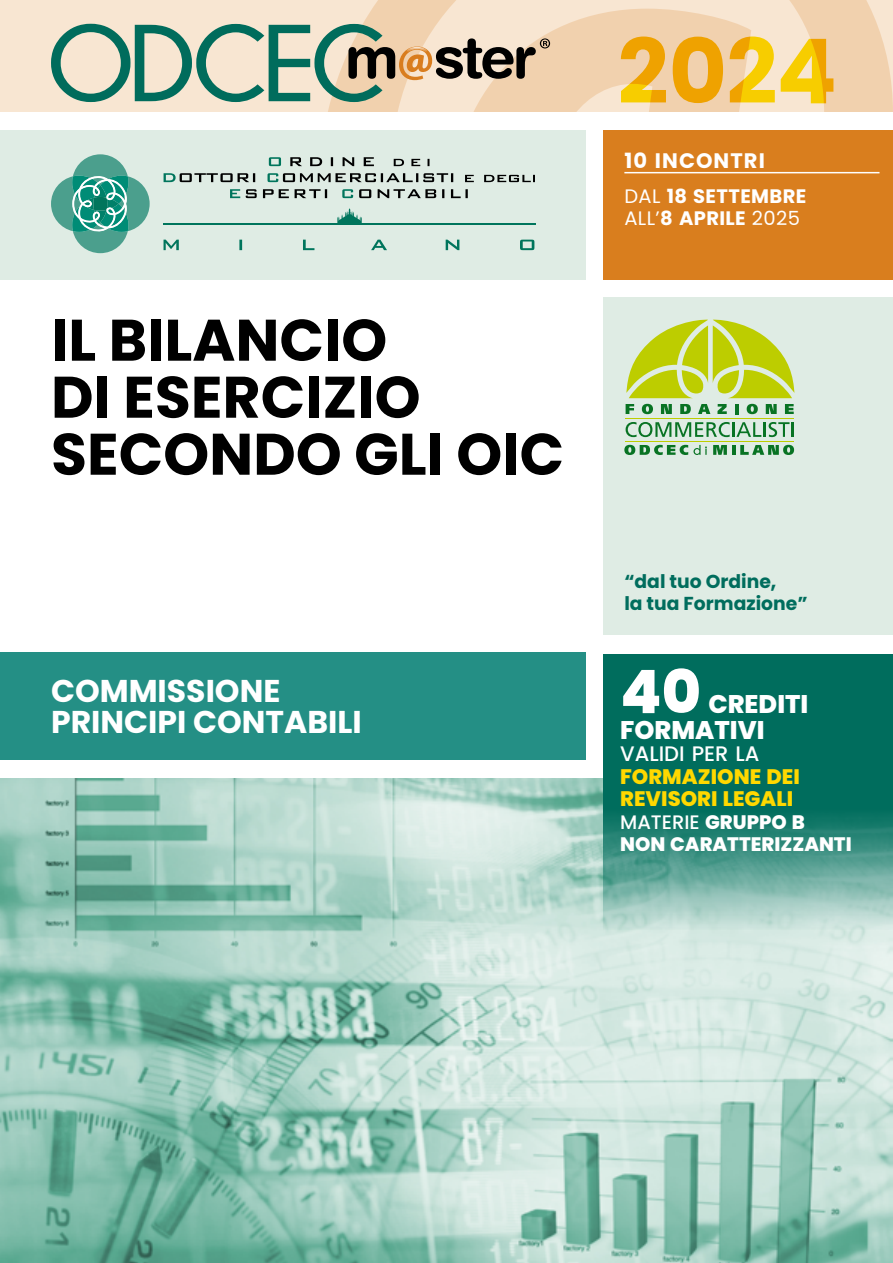
<style>
.page{position:relative;width:893px;height:1263px;background:#fff}
.page>*{position:absolute;margin:0;border:0;box-sizing:border-box;transform-origin:0 0}
.t1{font:800 60px "Poppins";color:#fff}
.t2{font:700 58.5px/57px "Poppins";color:#000}
.t3{font:700 31.5px "Poppins";color:#fff}
.t4{font:800 25.5px "Poppins";color:#fff}
.t5{font:800 21px/22.5px "Poppins";color:#ffd800}
.t6{font:500 21px "Poppins";color:#fff}
.TITOLOARGOMENTO{font:700 21px "Poppins";letter-spacing:.05em;color:#fff}
.t7{font:800 19.5px "Poppins";color:#fff}
.TITOLOARGOMENTO-2{font:19.5px "Poppins";letter-spacing:.02em;color:#fff}
.TITOLOARGOMENTO-3{font:700 19.5px "Poppins";letter-spacing:.02em;color:#fff}
.t8{font:500 19.5px "Poppins";color:#fff}
.FILETTO_titolo_con{font:700 18.75px "Poppins";color:#006d5d}
.s1{font-weight:400}
.s2{font-weight:700}
.s3{font-weight:800}
</style>
<div class="page">
<div style="left:0;top:0;width:893px;height:112px;background:#f8e6d2"></div>
<svg style="left:328px;top:0;width:565px;height:112px;fill:#f1d1ae"></svg>
<div style="left:603px;top:130px;width:290px;height:150px;background:#d97e1e"></div>
<div style="left:603px;top:298px;width:290px;height:337px;background:#dfece4"></div>
<div style="left:0;top:130px;width:585px;height:150px;background:#dfece4"></div>
<div style="left:0;top:653px;width:585px;height:107px;background:#248f85"></div>
<hr style="left:626px;top:440px;width:168px;height:1px;background:#bdcd00">
<hr style="left:626px;top:418px;width:168px;height:1px;background:#bdcd00">
<svg style="left:626px;top:404px;width:8px;height:10px"></svg>
<svg style="left:642px;top:404px;width:11px;height:10px"></svg>
<svg style="left:661px;top:404px;width:11px;height:10px"></svg>
<svg style="left:680px;top:404px;width:11px;height:10px"></svg>
<svg style="left:698px;top:404px;width:12px;height:10px"></svg>
<svg style="left:717px;top:404px;width:10px;height:10px"></svg>
<hr style="left:735px;top:404px;width:4px;height:10px;background:#087323">
<svg style="left:747px;top:404px;width:11px;height:10px"></svg>
<svg style="left:766px;top:404px;width:11px;height:10px"></svg>
<svg style="left:785px;top:404px;width:9px;height:10px"></svg>
<svg style="left:626px;top:422px;width:168px;height:15px"></svg>
<svg style="left:626px;top:320px;width:168px;height:78px"></svg>
<svg style="left:624px;top:445px;width:83px;height:10px"></svg>
<svg style="left:713px;top:445px;width:81px;height:10px"></svg>
<hr style="left:624px;top:172px;width:255px;height:1px;background:#fff">
<svg style="left:621px;top:37px;width:212px;height:66px;background:#f2c454"></svg>
<svg style="left:359px;top:189px;width:109px;height:9px"></svg>
<svg style="left:342px;top:189px;width:11px;height:9px"></svg>
<svg style="left:246px;top:189px;width:81px;height:9px"></svg>
<svg style="left:230px;top:189px;width:10px;height:9px"></svg>
<svg style="left:267px;top:173px;width:268px;height:9px"></svg>
<svg style="left:164px;top:173px;width:91px;height:9px"></svg>
<svg style="left:290px;top:157px;width:139px;height:9px"></svg>
<svg style="left:269px;top:157px;width:12px;height:9px"></svg>
<svg style="left:164px;top:240px;width:370px;height:10px"></svg>
<svg style="left:337px;top:208px;width:25px;height:16px"></svg>
<hr style="left:163px;top:224px;width:373px;height:1px;background:#00755c">
<svg style="left:51px;top:154px;width:99px;height:99px"></svg>
<svg style="left:51px;top:24px;width:499px;height:78px"></svg>
<img style="left:0;top:778px;width:893px;height:485px">
<svg style="left:603px;top:654px;width:290px;height:275px;background:#2a8577"></svg>
<p class="t2" style="left:51px;top:312px;width:515px">IL BILANCIO<br>DI ESERCIZIO<br>SECONDO GLI OIC</p>
<p class="t3" style="left:51px;top:672px;width:231px">COMMISSIONE</p>
<p class="t3" style="left:51px;top:704px;width:312px">PRINCIPI CONTABILI</p>
<p class="TITOLOARGOMENTO" style="left:624px;top:148px;width:142px">10 INCONTRI</p>
<p class="TITOLOARGOMENTO-3" style="left:624px;top:185px;width:184px"><span class="s1">DAL</span> 18 SETTEMBRE</p>
<p class="TITOLOARGOMENTO-2" style="left:624px;top:207px;width:177px">ALL’<span class="s2">8 APRILE</span> 2025</p>
<p class="FILETTO_titolo_con" style="left:624px;top:570px;width:153px">“dal tuo Ordine,</p>
<p class="FILETTO_titolo_con" style="left:624px;top:593px;width:185px">la tua Formazione”</p>
<p class="t1" style="left:620px;top:657px;width:82px">40</p>
<p class="t4" style="left:708px;top:689px;width:102px">CREDITI</p>
<p class="t4" style="left:620px;top:715px;width:146px">FORMATIVI</p>
<p class="t6" style="left:620px;top:742px;width:141px">VALIDI PER LA</p>
<p class="t5" style="left:620px;top:765px;width:181px">FORMAZIONE DEI<br>REVISORI LEGALI</p>
<p class="t8" style="left:620px;top:810px;width:186px">MATERIE <span class="s3">GRUPPO B</span></p>
<p class="t7" style="left:620px;top:833px;width:233px">NON CARATTERIZZANTI</p>
</div>
